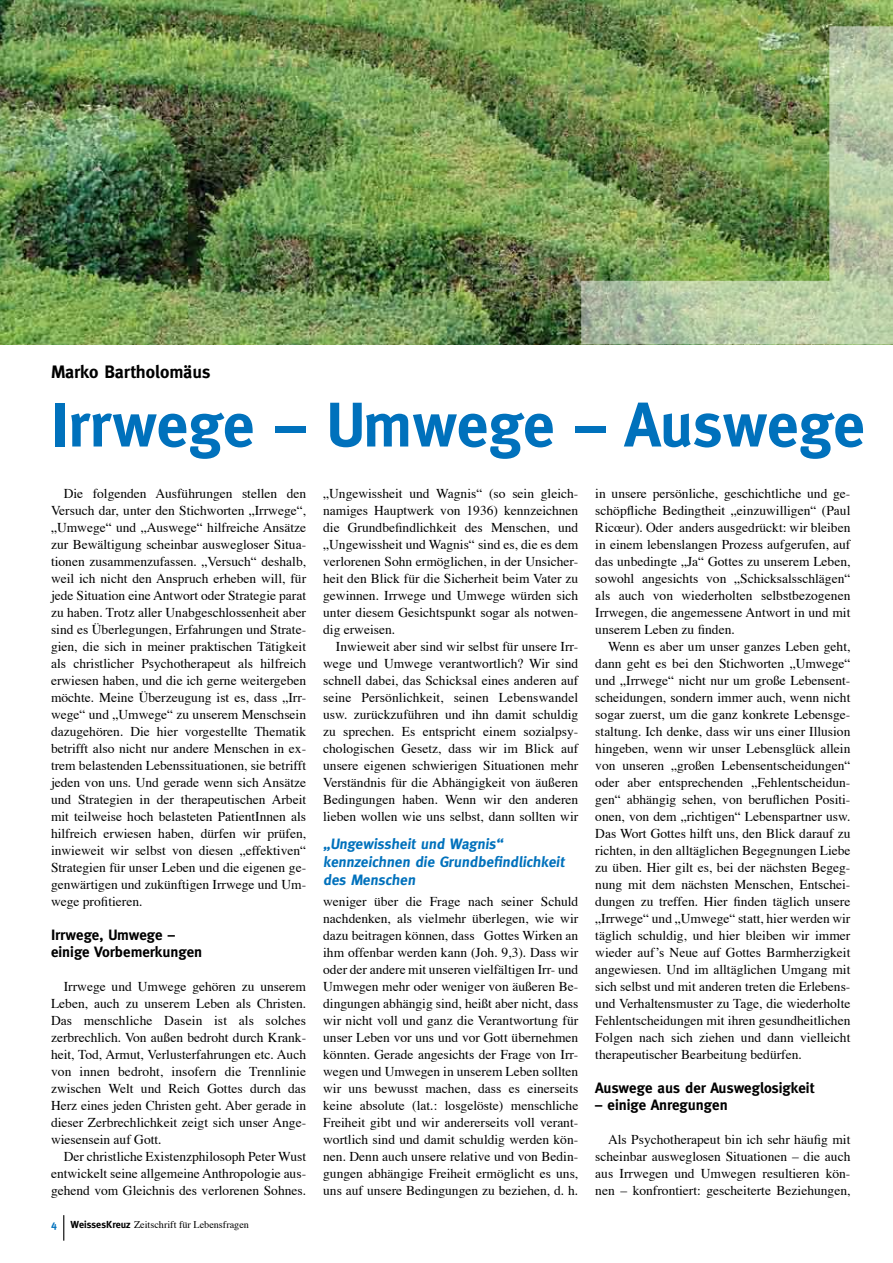
<style>
.page{position:relative;width:893px;height:1263px;background:#fff}
.page>*{position:absolute;margin:0;border:0;box-sizing:border-box;transform-origin:0 0}
.t1{font:700 63px "Meta";color:#0071bc}
.t2{font:700 18px "Meta";color:#000}
.t3{font:700 15px/17px "Meta";color:#000}
.t4{font:700 15px/18px "Meta";color:#0071bc}
.t5{font:13.5px/17px "Times";color:#000;text-align:justify}
.t6{font:10.2px "Times";color:#000}
.s1{font-family:"Meta";font-weight:700}
</style>
<div class="page">
<svg style="left:63px;top:1215px;width:1px;height:26px"></svg>
<img style="left:0;top:0;width:893px;height:344px">
<img style="left:581px;top:26px;width:312px;height:318px">
<h2 class="t2" style="left:51px;top:362px;width:161px">Marko Bartholomäus</h2>
<h1 class="t1" style="left:51px;top:388px;width:815px">Irrwege – Umwege – Auswege</h1>
<p class="t5" style="left:51px;top:483px;width:257px;text-indent:13px">Die folgenden Ausführungen stellen den Versuch dar, unter den Stichworten „Irrwege“, „Umwege“ und „Auswege“ hilfreiche Ansätze zur Bewältigung scheinbar auswegloser Situa&shy;tionen zusammenzufassen. „Versuch“ deshalb, weil ich nicht den Anspruch erheben will, für jede Situation eine Antwort oder Strategie parat zu haben. Trotz aller Unabgeschlossenheit aber sind es Überlegungen, Erfahrungen und Strate&shy;gien, die sich in meiner praktischen Tätigkeit als christlicher Psychotherapeut als hilfreich erwiesen haben, und die ich gerne weitergeben möchte. Meine Überzeugung ist es, dass „Irr&shy;wege“ und „Umwege“ zu unserem Menschsein dazugehören. Die hier vorgestellte Thematik betrifft also nicht nur andere Menschen in ex&shy;trem belastenden Lebenssituationen, sie betrifft jeden von uns. Und gerade wenn sich Ansätze und Strategien in der therapeutischen Arbeit mit teilweise hoch belasteten PatientInnen als hilfreich erwiesen haben, dürfen wir prüfen, inwieweit wir selbst von diesen „effektiven“ Strategien für unser Leben und die eigenen ge&shy;genwärtigen und zukünftigen Irrwege und Um&shy;wege profitieren.</p>
<p class="t3" style="left:51px;top:926px;width:153px">Irrwege, Umwege – einige Vorbemerkungen</p>
<p class="t5" style="left:51px;top:977px;width:257px;text-indent:13px">Irrwege und Umwege gehören zu unserem Leben, auch zu unserem Leben als Christen.<br>Das menschliche Dasein ist als solches zerbrechlich. Von außen bedroht durch Krank&shy;heit, Tod, Armut, Verlusterfahrungen etc. Auch von innen bedroht, insofern die Trennlinie zwischen Welt und Reich Gottes durch das Herz eines jeden Christen geht. Aber gerade in dieser Zerbrechlichkeit zeigt sich unser Ange&shy;wiesensein auf Gott.</p>
<p class="t5" style="left:51px;top:1147px;width:257px;text-indent:13px">Der christliche Existenzphilosoph Peter Wust entwickelt seine allgemeine Anthropologie aus&shy;gehend vom Gleichnis des verlorenen Sohnes.</p>
<p class="t6" style="left:71px;top:1214px;width:180px"><span class="s1">WeissesKreuz</span> Zeitschrift für Lebensfragen</p>
<p class="t5" style="left:323px;top:483px;width:257px">„Ungewissheit und Wagnis“ (so sein gleich&shy;namiges Hauptwerk von 1936) kennzeichnen die Grundbefindlichkeit des Menschen, und „Ungewissheit und Wagnis“ sind es, die es dem verlorenen Sohn ermöglichen, in der Unsicher&shy;heit den Blick für die Sicherheit beim Vater zu gewinnen. Irrwege und Umwege würden sich unter diesem Gesichtspunkt sogar als notwen&shy;dig erweisen.</p>
<p class="t5" style="left:323px;top:636px;width:257px;text-indent:13px">Inwieweit aber sind wir selbst für unsere Irr&shy;wege und Umwege verantwortlich? Wir sind schnell dabei, das Schicksal eines anderen auf seine Persönlichkeit, seinen Lebenswandel usw. zurückzuführen und ihn damit schuldig zu sprechen. Es entspricht einem sozialpsy&shy;chologischen Gesetz, dass wir im Blick auf unsere eigenen schwierigen Situationen mehr Verständnis für die Abhängigkeit von äußeren Bedingungen haben. Wenn wir den anderen lieben wollen wie uns selbst, dann sollten wir</p>
<p class="t4" style="left:323px;top:835px;width:245px">„Ungewissheit und Wagnis“ kennzeichnen die Grundbefindlichkeit des Menschen</p>
<p class="t5" style="left:323px;top:892px;width:257px">weniger über die Frage nach seiner Schuld nachdenken, als vielmehr überlegen, wie wir dazu beitragen können, dass Gottes Wirken an ihm offenbar werden kann (Joh. 9,3). Dass wir oder der andere mit unseren vielfältigen Irr- und Umwegen mehr oder weniger von äußeren Be&shy;dingungen abhängig sind, heißt aber nicht, dass wir nicht voll und ganz die Verantwortung für unser Leben vor uns und vor Gott übernehmen könnten. Gerade angesichts der Frage von Irr&shy;wegen und Umwegen in unserem Leben sollten wir uns bewusst machen, dass es einerseits keine absolute (lat.: losgelöste) menschliche Freiheit gibt und wir andererseits voll verant&shy;wortlich sind und damit schuldig werden kön&shy;nen. Denn auch unsere relative und von Bedin&shy;gungen abhängige Freiheit ermöglicht es uns, uns auf unsere Bedingungen zu beziehen, d. h.</p>
<p class="t5" style="left:595px;top:483px;width:257px">in unsere persönliche, geschichtliche und ge&shy;schöpfliche Bedingtheit „einzuwilligen“ (Paul Ricœur). Oder anders ausgedrückt: wir bleiben in einem lebenslangen Prozess aufgerufen, auf das unbedingte „Ja“ Gottes zu unserem Leben, sowohl angesichts von „Schicksalsschlägen“ als auch von wiederholten selbstbezogenen Irrwegen, die angemessene Antwort in und mit unserem Leben zu finden.</p>
<p class="t5" style="left:595px;top:636px;width:257px;text-indent:13px">Wenn es aber um unser ganzes Leben geht, dann geht es bei den Stichworten „Umwege“ und „Irrwege“ nicht nur um große Lebensent&shy;scheidungen, sondern immer auch, wenn nicht sogar zuerst, um die ganz konkrete Lebensge&shy;staltung. Ich denke, dass wir uns einer Illusion hingeben, wenn wir unser Lebensglück allein von unseren „großen Lebensentscheidungen“ oder aber entsprechenden „Fehlentscheidun&shy;gen“ abhängig sehen, von beruflichen Positi&shy;onen, von dem „richtigen“ Lebenspartner usw.<br>Das Wort Gottes hilft uns, den Blick darauf zu richten, in den alltäglichen Begegnungen Liebe zu üben. Hier gilt es, bei der nächsten Begeg&shy;nung mit dem nächsten Menschen, Entschei&shy;dungen zu treffen. Hier finden täglich unsere „Irrwege“ und „Umwege“ statt, hier werden wir täglich schuldig, und hier bleiben wir immer wieder auf’s Neue auf Gottes Barmherzigkeit angewiesen. Und im alltäglichen Umgang mit sich selbst und mit anderen treten die Erlebens&shy;und Verhaltensmuster zu Tage, die wiederholte Fehlentscheidungen mit ihren gesundheitlichen Folgen nach sich ziehen und dann vielleicht therapeutischer Bearbeitung bedürfen.</p>
<p class="t3" style="left:595px;top:1079px;width:220px">Auswege aus der Ausweglosigkeit</p>
<p class="t3" style="left:595px;top:1096px;width:134px">– einige Anregungen</p>
<p class="t5" style="left:595px;top:1130px;width:257px;text-indent:13px">Als Psychotherapeut bin ich sehr häufig mit scheinbar ausweglosen Situationen – die auch aus Irrwegen und Umwegen resultieren kön&shy;nen – konfrontiert: gescheiterte Beziehungen,</p>
</div>
